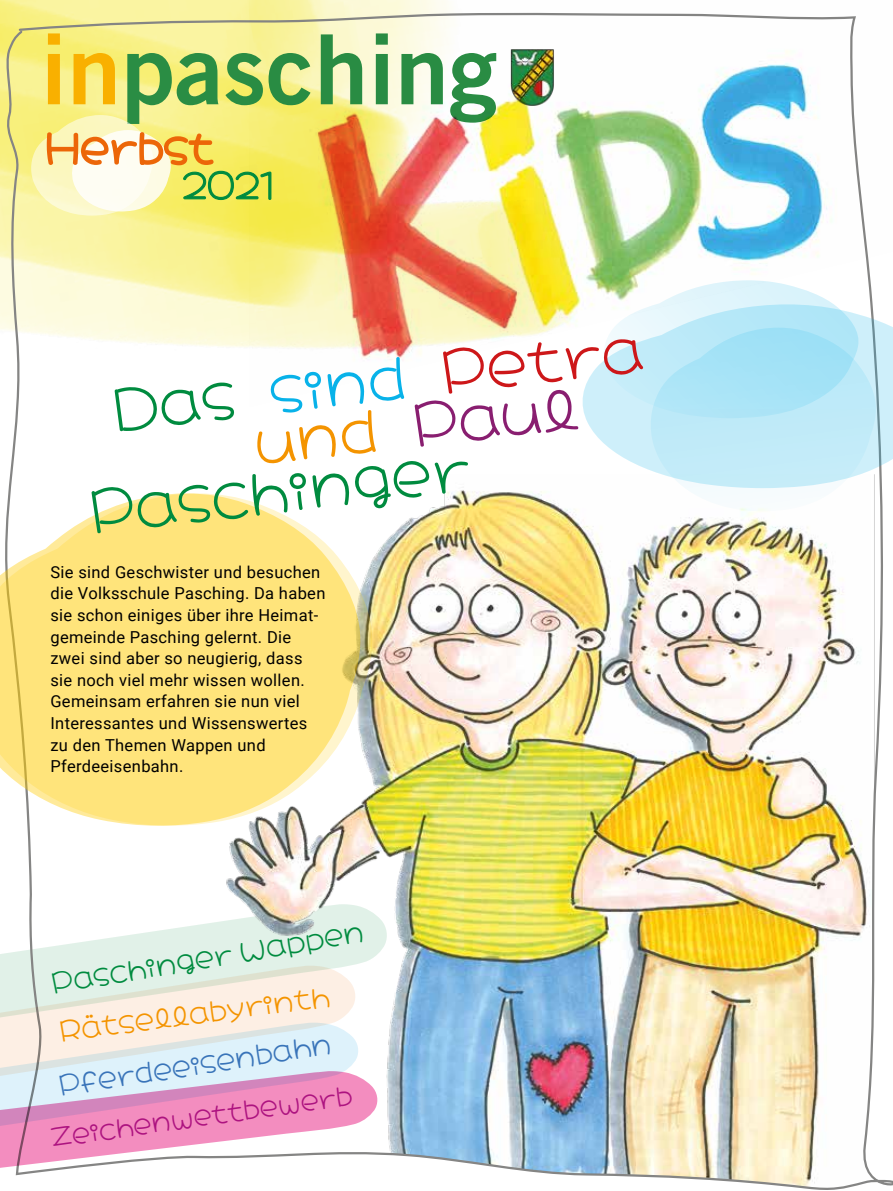
<style>
.page{position:relative;width:893px;height:1191px;background:#fff}
.page>*{position:absolute;margin:0;border:0;box-sizing:border-box;transform-origin:0 0}
.t1{font:57.45px "Hachi Maru Pop";color:#cd1719}
.t2{font:57.45px "Hachi Maru Pop";color:#008b3f}
.t3{font:57.45px "Hachi Maru Pop";color:#891e70}
.t4{font:27.45px "Hachi Maru Pop";color:#008b3f}
.t5{font:27.45px "Hachi Maru Pop";color:#f49400}
.t6{font:27px "Hachi Maru Pop";color:#3974b9}
.t7{font:25.65px "Hachi Maru Pop";color:#ad1380}
.t8{font:16.5px/21.6px "Roboto";letter-spacing:.02em;color:#000}
.s1{color:#008b3f}
.s2{color:#08b2e9}
.s3{color:#f49400}
</style>
<div class="page">
<img style="left:0;top:0;width:893px;height:1190px">
<svg style="left:581px;top:407px;width:312px;height:81px"></svg>
<svg style="left:602px;top:407px;width:275px;height:104px"></svg>
<svg style="left:0;top:493px;width:374px;height:332px;fill:#ffe47b"></svg>
<svg style="left:0;top:1071px;width:379px;height:119px"></svg>
<svg style="left:0;top:965px;width:357px;height:144px;background:#e9e0e4"></svg>
<img style="left:249px;top:0;width:644px;height:407px">
<svg style="left:30px;top:33px;width:466px;height:183px;background:#dad183"></svg>
<h1 class="t1" style="left:109px;top:378px;width:536px;rotate:-6deg"><span class="s1">Das</span> <span class="s2">sind</span> Petra</h1>
<h1 class="t3" style="left:252px;top:413px;width:327px;rotate:-6deg"><span class="s3">und</span> Paul</h1>
<h1 class="t2" style="left:86px;top:482px;width:385px;rotate:-6deg">Paschinger</h1>
<p class="t8" style="left:50px;top:560px;width:277px">Sie sind Geschwister und besuchen die Volksschule Pasching. Da haben sie schon einiges über ihre Heimat&shy;gemeinde Pasching gelernt. Die zwei sind aber so neugierig, dass sie noch viel mehr wissen wollen.<br>Gemeinsam erfahren sie nun viel<br>Interessantes und Wissenswertes zu den Themen Wappen und<br>Pferdeeisenbahn.</p>
<h2 class="t4" style="left:49px;top:968px;width:318px;rotate:-9deg">Paschinger Wappen</h2>
<h2 class="t5" style="left:58px;top:1016px;width:274px;rotate:-7deg">Rätsellabyrinth</h2>
<h3 class="t6" style="left:57px;top:1072px;width:277px;rotate:-9deg">Pferdeeisenbahn</h3>
<h3 class="t7" style="left:49px;top:1124px;width:306px;rotate:-8deg">Zeichenwettbewerb</h3>
</div>
